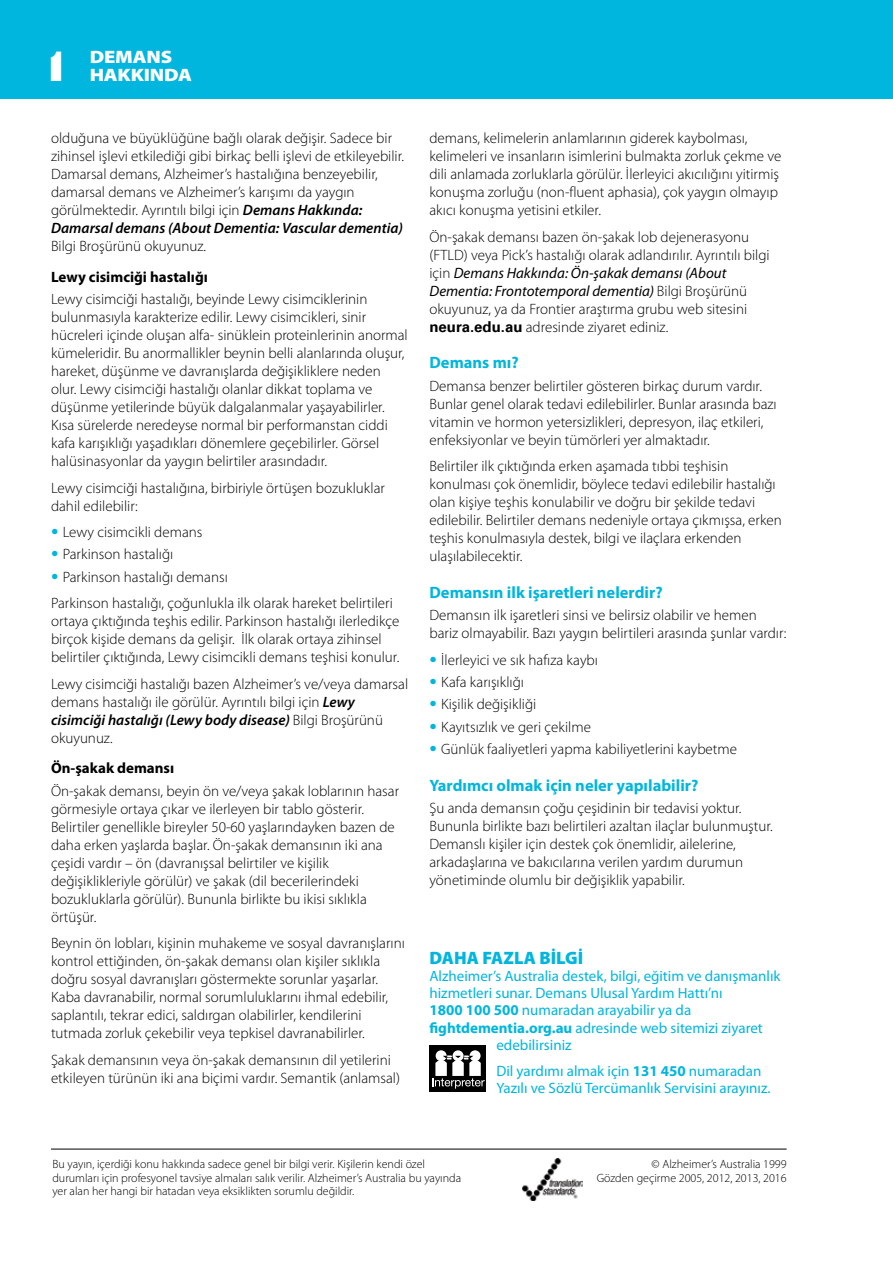
<style>
.page{position:relative;width:893px;height:1263px;background:#fff}
.page>*{position:absolute;margin:0;border:0;box-sizing:border-box;transform-origin:0 0}
.t1{font:900 42px "Augustus";color:#fff}
.t2{font:900 18px/18px "Myriad Pro";letter-spacing:-.01em;color:#fff;scale:1.14 1}
.t3{font:900 18px "Myriad Pro";color:#00b6de}
.t4{font:700 16.5px "Myriad Pro";color:#00b6de}
.t5{font:300 15px/18px "Myriad Pro";color:#000}
.t6{font:15px/17.2px "Myriad Pro";color:#00b6de}
.t7{font:700 15px "Myriad Pro";color:#000}
.t8{font:300 12px/13.8px "Myriad Pro";color:#000}
.s1{font-weight:600;font-style:italic}
.s2{font-family:"Univers";color:#00b6de}
.s3{font-weight:400;font-style:italic}
.s4{font-family:"Univers LT Std";font-weight:700}
.s5{font-weight:700}
</style>
<div class="page">
<hr style="left:51px;top:1149px;width:736px;height:1px;background:#000">
<div style="left:0;top:0;width:893px;height:99px;background:#00b6de"></div>
<div style="left:429px;top:1046px;width:57px;height:46px;background:#000"></div>
<div style="left:470px;top:1050px;width:11px;height:11px;background:#fff;border-radius:50%"></div>
<div style="left:436px;top:1050px;width:11px;height:11px;background:#fff;border-radius:50%"></div>
<div style="left:453px;top:1050px;width:11px;height:11px;background:#fff;border-radius:50%"></div>
<svg style="left:432px;top:1055px;width:53px;height:34px"></svg>
<img style="left:523px;top:1159px;width:60px;height:41px">
<h1 class="t1" style="left:48px;top:41px;width:18px">1</h1>
<p class="t2" style="left:90px;top:47px;width:91px">DEMANS<br>HAKKINDA</p>
<p class="t5" style="left:51px;top:129px;width:355px">olduğuna ve büyüklüğüne bağlı olarak değişir. Sadece bir zihinsel işlevi etkilediği gibi birkaç belli işlevi de etkileyebilir.<br>Damarsal demans, Alzheimer’s hastalığına benzeyebilir, damarsal demans ve Alzheimer’s karışımı da yaygın görülmektedir. Ayrıntılı bilgi için <span class="s1">Demans Hakkında:<br>Damarsal demans (About Dementia: Vascular dementia)</span></p>
<p class="t5" style="left:51px;top:237px;width:157px">Bilgi Broşürünü okuyunuz.</p>
<p class="t7" style="left:51px;top:267px;width:158px">Lewy cisimciği hastalığı</p>
<p class="t5" style="left:51px;top:290px;width:358px">Lewy cisimciği hastalığı, beyinde Lewy cisimciklerinin bulunmasıyla karakterize edilir. Lewy cisimcikleri, sinir hücreleri içinde oluşan alfa- sinüklein proteinlerinin anormal kümeleridir. Bu anormallikler beynin belli alanlarında oluşur, hareket, düşünme ve davranışlarda değişikliklere neden olur. Lewy cisimciği hastalığı olanlar dikkat toplama ve düşünme yetilerinde büyük dalgalanmalar yaşayabilirler.<br>Kısa sürelerde neredeyse normal bir performanstan ciddi kafa karışıklığı yaşadıkları dönemlere geçebilirler. Görsel halüsinasyonlar da yaygın belirtiler arasındadır.</p>
<p class="t5" style="left:51px;top:478px;width:335px">Lewy cisimciği hastalığına, birbiriyle örtüşen bozukluklar dahil edilebilir:</p>
<p class="t5" style="left:51px;top:523px;width:153px"><span class="s2">•</span> Lewy cisimcikli demans</p>
<p class="t5" style="left:51px;top:545px;width:124px"><span class="s2">•</span> Parkinson hastalığı</p>
<p class="t5" style="left:51px;top:563px;width:343px;line-height:26.5px"><span class="s2">•</span> Parkinson hastalığı demansı<br>Parkinson hastalığı, çoğunlukla ilk olarak hareket belirtileri</p>
<p class="t5" style="left:51px;top:612px;width:350px">ortaya çıktığında teşhis edilir. Parkinson hastalığı ilerledikçe birçok kişide demans da gelişir. İlk olarak ortaya zihinsel belirtiler çıktığında, Lewy cisimcikli demans teşhisi konulur.</p>
<p class="t5" style="left:51px;top:674px;width:359px">Lewy cisimciği hastalığı bazen Alzheimer’s ve/veya damarsal demans hastalığı ile görülür. Ayrıntılı bilgi için <span class="s1">Lewy cisimciği hastalığı (Lewy body disease)</span> Bilgi Broşürünü okuyunuz.</p>
<p class="t7" style="left:51px;top:758px;width:125px">Ön-şakak demansı</p>
<p class="t5" style="left:51px;top:781px;width:350px">Ön-şakak demansı, beyin ön ve/veya şakak loblarının hasar görmesiyle ortaya çıkar ve ilerleyen bir tablo gösterir.<br>Belirtiler genellikle bireyler 50-60 yaşlarındayken bazen de daha erken yaşlarda başlar. Ön-şakak demansının iki ana çeşidi vardır – ön (davranışsal belirtiler ve kişilik değişiklikleriyle görülür) ve şakak (dil becerilerindeki bozukluklarla görülür). Bununla birlikte bu ikisi sıklıkla örtüşür.</p>
<p class="t5" style="left:51px;top:934px;width:355px">Beynin ön lobları, kişinin muhakeme ve sosyal davranışlarını kontrol ettiğinden, ön-şakak demansı olan kişiler sıklıkla doğru sosyal davranışları göstermekte sorunlar yaşarlar.<br>Kaba davranabilir, normal sorumluluklarını ihmal edebilir, saplantılı, tekrar edici, saldırgan olabilirler, kendilerini tutmada zorluk çekebilir veya tepkisel davranabilirler.</p>
<p class="t5" style="left:51px;top:1050px;width:351px">Şakak demansının veya ön-şakak demansının dil yetilerini etkileyen türünün iki ana biçimi vardır. Semantik (anlamsal)</p>
<p class="t5" style="left:429px;top:129px;width:353px">demans, kelimelerin anlamlarının giderek kaybolması, kelimeleri ve insanların isimlerini bulmakta zorluk çekme ve dili anlamada zorluklarla görülür. İlerleyici akıcılığını yitirmiş konuşma zorluğu (non-fluent aphasia), çok yaygın olmayıp akıcı konuşma yetisini etkiler.</p>
<p class="t5" style="left:429px;top:227px;width:342px">Ön-şakak demansı bazen ön-şakak lob dejenerasyonu (FTLD) veya Pick’s hastalığı olarak adlandırılır. Ayrıntılı bilgi için <span class="s3">Demans Hakkında: Ön-şakak demansı (About Dementia: Frontotemporal dementia)</span> Bilgi Broşürünü okuyunuz, ya da Frontier araştırma grubu web sitesini <span class="s4">neura.edu.au</span> adresinde ziyaret ediniz.</p>
<p class="t4" style="left:429px;top:352px;width:91px">Demans mı?</p>
<p class="t5" style="left:429px;top:376px;width:349px">Demansa benzer belirtiler gösteren birkaç durum vardır.<br>Bunlar genel olarak tedavi edilebilirler. Bunlar arasında bazı vitamin ve hormon yetersizlikleri, depresyon, ilaç etkileri, enfeksiyonlar ve beyin tümörleri yer almaktadır.</p>
<p class="t5" style="left:429px;top:457px;width:354px">Belirtiler ilk çıktığında erken aşamada tıbbi teşhisin konulması çok önemlidir, böylece tedavi edilebilir hastalığı olan kişiye teşhis konulabilir ve doğru bir şekilde tedavi edilebilir. Belirtiler demans nedeniyle ortaya çıkmışsa, erken teşhis konulmasıyla destek, bilgi ve ilaçlara erkenden ulaşılabilecektir.</p>
<p class="t4" style="left:429px;top:582px;width:235px">Demansın ilk işaretleri nelerdir?</p>
<p class="t5" style="left:429px;top:606px;width:358px">Demansın ilk işaretleri sinsi ve belirsiz olabilir ve hemen bariz olmayabilir. Bazı yaygın belirtileri arasında şunlar vardır:</p>
<p class="t5" style="left:429px;top:651px;width:170px"><span class="s2">•</span> İlerleyici ve sık hafıza kaybı</p>
<p class="t5" style="left:429px;top:673px;width:96px"><span class="s2">•</span> Kafa karışıklığı</p>
<p class="t5" style="left:429px;top:695px;width:108px"><span class="s2">•</span> Kişilik değişikliği</p>
<p class="t5" style="left:429px;top:717px;width:163px"><span class="s2">•</span> Kayıtsızlık ve geri çekilme</p>
<p class="t5" style="left:429px;top:740px;width:309px"><span class="s2">•</span> Günlük faaliyetleri yapma kabiliyetlerini kaybetme</p>
<p class="t4" style="left:429px;top:774px;width:270px">Yardımcı olmak için neler yapılabilir?</p>
<p class="t5" style="left:429px;top:799px;width:345px">Şu anda demansın çoğu çeşidinin bir tedavisi yoktur.<br>Bununla birlikte bazı belirtileri azaltan ilaçlar bulunmuştur.<br>Demanslı kişiler için destek çok önemlidir, ailelerine, arkadaşlarına ve bakıcılarına verilen yardım durumun yönetiminde olumlu bir değişiklik yapabilir.</p>
<p class="t3" style="left:429px;top:945px;width:155px">DAHA FAZLA BİLGİ</p>
<p class="t6" style="left:429px;top:967px;width:353px">Alzheimer’s Australia destek, bilgi, eğitim ve danışmanlık</p>
<p class="t6" style="left:429px;top:984px;width:295px">hizmetleri sunar. Demans Ulusal Yardım Hattı’nı</p>
<p class="t6" style="left:429px;top:1001px;width:263px"><span class="s5">1800 100 500</span> numaradan arayabilir ya da</p>
<p class="t6" style="left:429px;top:1019px;width:335px"><span class="s5">fightdementia.org.au</span> adresinde web sitemizi ziyaret</p>
<p class="t6" style="left:496px;top:1036px;width:77px">edebilirsiniz</p>
<p class="t6" style="left:496px;top:1062px;width:276px">Dil yardımı almak için <span class="s5">131 450</span> numaradan<br>Yazılı ve Sözlü Tercümanlık Servisini arayınız.</p>
<p class="t8" style="left:52px;top:1157px;width:410px">Bu yayın, içerdiği konu hakkında sadece genel bir bilgi verir. Kişilerin kendi özel durumları için profesyonel tavsiye almaları salık verilir. Alzheimer’s Australia bu yayında yer alan her hangi bir hatadan veya eksiklikten sorumlu değildir.</p>
<p class="t8" style="left:597px;top:1157px;width:191px;text-align:right">© Alzheimer’s Australia 1999<br>Gözden geçirme 2005, 2012, 2013, 2016</p>
</div>
